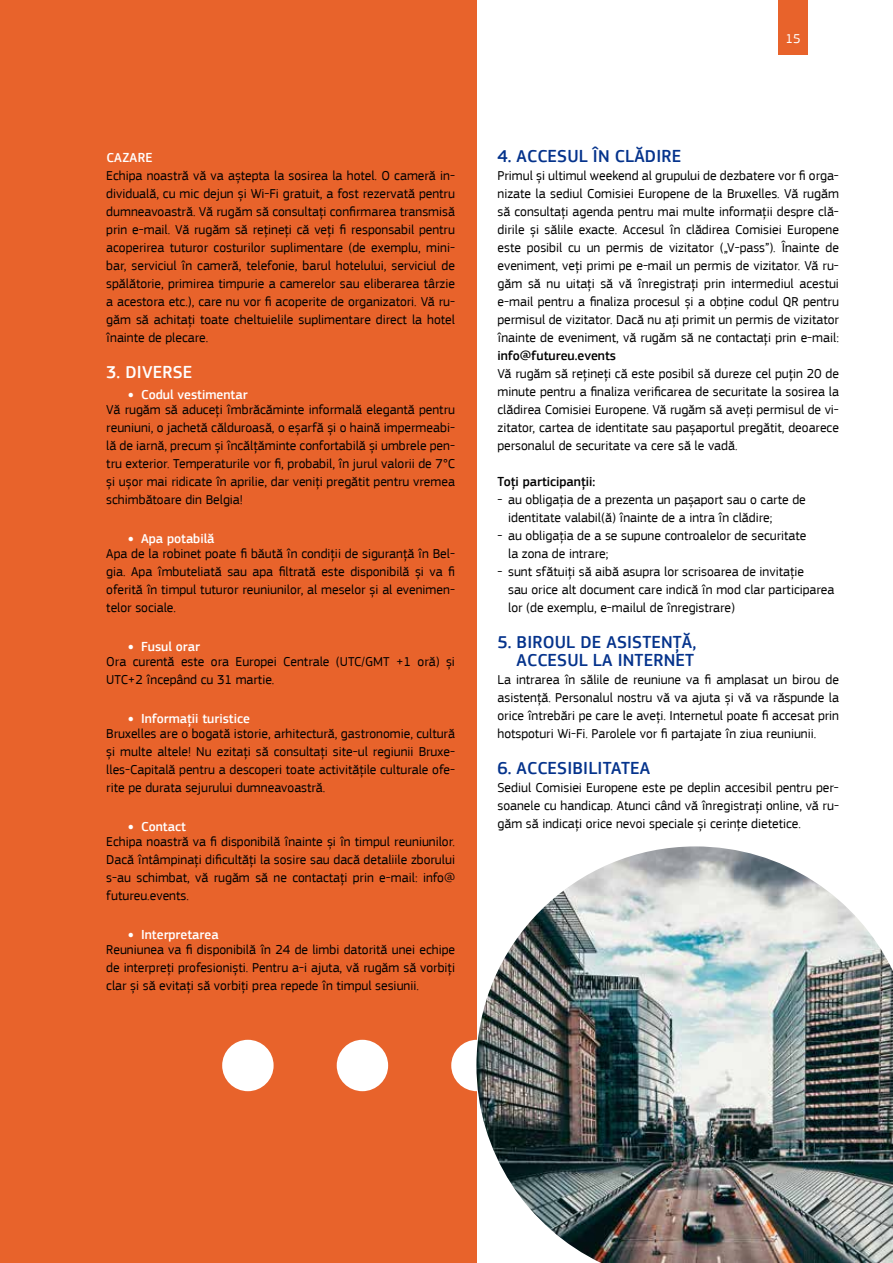
<style>
.page{position:relative;width:893px;height:1263px;background:#fff}
.page>*{position:absolute;margin:0;border:0;box-sizing:border-box;transform-origin:0 0}
.t1{font:500 18px "EC Square Sans Pro";letter-spacing:.01em;color:#05338c}
.t2{font:500 18px "EC Square Sans Pro";letter-spacing:.01em;color:#fff}
.t3{font:13.5px/18px "EC Square Sans Pro";color:#000}
.t4{font:500 13.5px "EC Square Sans Pro";color:#000}
.t5{font:500 13.5px "EC Square Sans Pro";letter-spacing:.02em;color:#fff}
.t6{font:13.5px "EC Square Sans Pro";color:#fff}
.s1{font-size:24px;color:#fff}
.s2{font-weight:500;color:#fff}
.s3{color:#fff}
</style>
<div class="page">
<div style="left:0;top:0;width:476px;height:1263px;background:#e8632b"></div>
<div style="left:778px;top:0;width:30px;height:54px;background:#e8632b"></div>
<div style="left:451px;top:1040px;width:52px;height:51px;background:#fff;border-radius:50%"></div>
<img style="left:476px;top:846px;width:417px;height:417px">
<div style="left:222px;top:1040px;width:52px;height:51px;background:#fff;border-radius:50%"></div>
<div style="left:337px;top:1040px;width:51px;height:51px;background:#fff;border-radius:50%"></div>
<p class="t5" style="left:106px;top:150px;width:48px">CAZARE</p>
<p class="t3" style="left:106px;top:167px;width:350px;text-align:justify">Echipa noastră vă va aștepta la sosirea la hotel. O cameră in&shy;dividuală, cu mic dejun și Wi-Fi gratuit, a fost rezervată pentru dumneavoastră. Vă rugăm să consultați confirmarea transmisă prin e-mail. Vă rugăm să rețineți că veți fi responsabil pentru acoperirea tuturor costurilor suplimentare (de exemplu, mini&shy;bar, serviciul în cameră, telefonie, barul hotelului, serviciul de spălătorie, primirea timpurie a camerelor sau eliberarea târzie a acestora etc.), care nu vor fi acoperite de organizatori. Vă ru&shy;găm să achitați toate cheltuielile suplimentare direct la hotel înainte de plecare.</p>
<h1 class="t2" style="left:106px;top:362px;width:88px">3. DIVERSE</h1>
<p class="t3" style="left:106px;top:387px;width:350px;line-height:15px;text-indent:21px"><span class="s1">•</span> <span class="s2">Codul vestimentar<br></span>Vă rugăm să aduceți îmbrăcăminte informală elegantă pentru</p>
<p class="t3" style="left:106px;top:419px;width:350px;text-align:justify">reuniuni, o jachetă călduroasă, o eșarfă și o haină impermeabi&shy;lă de iarnă, precum și încălțăminte confortabilă și umbrele pen&shy;tru exterior. Temperaturile vor fi, probabil, în jurul valorii de 7°C și ușor mai ridicate în aprilie, dar veniți pregătit pentru vremea schimbătoare din Belgia!</p>
<p class="t3" style="left:106px;top:531px;width:350px;line-height:15px;text-indent:21px"><span class="s1">•</span> <span class="s2">Apa potabilă<br></span>Apa de la robinet poate fi băută în condiții de siguranță în Bel-</p>
<p class="t3" style="left:106px;top:563px;width:350px;text-align:justify">gia. Apa îmbuteliată sau apa filtrată este disponibilă și va fi oferită în timpul tuturor reuniunilor, al meselor și al evenimen&shy;telor sociale.</p>
<p class="t3" style="left:106px;top:639px;width:350px;line-height:15px;text-indent:21px"><span class="s1">•</span> <span class="s2">Fusul orar<br></span>Ora curentă este ora Europei Centrale (UTC/GMT +1 oră) și</p>
<p class="t3" style="left:106px;top:671px;width:170px">UTC+2 începând cu 31 martie.</p>
<p class="t3" style="left:106px;top:711px;width:350px;line-height:15px;text-indent:21px"><span class="s1">•</span> <span class="s2">Informații turistice<br></span>Bruxelles are o bogată istorie, arhitectură, gastronomie, cultură</p>
<p class="t3" style="left:106px;top:743px;width:350px;text-align:justify">și multe altele! Nu ezitați să consultați site-ul regiunii Bruxe&shy;lles-Capitală pentru a descoperi toate activitățile culturale ofe&shy;rite pe durata sejurului dumneavoastră.</p>
<p class="t3" style="left:106px;top:819px;width:350px;line-height:15px;text-indent:21px"><span class="s1">•</span> <span class="s2">Contact<br></span>Echipa noastră va fi disponibilă înainte și în timpul reuniunilor.</p>
<p class="t3" style="left:106px;top:851px;width:350px;text-align:justify">Dacă întâmpinați dificultăți la sosire sau dacă detaliile zborului s-au schimbat, vă rugăm să ne contactați prin e-mail: info@ futureu.events.</p>
<p class="t3" style="left:106px;top:927px;width:350px;line-height:15px;text-indent:21px"><span class="s1">•</span> <span class="s2">Interpretarea<br></span>Reuniunea va fi disponibilă în 24 de limbi datorită unei echipe</p>
<p class="t3" style="left:106px;top:959px;width:350px">de interpreți profesioniști. Pentru a-i ajuta, vă rugăm să vorbiți clar și să evitați să vorbiți prea repede în timpul sesiunii.</p>
<p class="t6" style="left:785px;top:30px;width:17px">15</p>
<h1 class="t1" style="left:497px;top:146px;width:185px">4. ACCESUL ÎN CLĂDIRE</h1>
<p class="t3" style="left:497px;top:167px;width:343px;text-align:justify">Primul și ultimul weekend al grupului de dezbatere vor fi orga&shy;nizate la sediul Comisiei Europene de la Bruxelles. Vă rugăm să consultați agenda pentru mai multe informații despre clă&shy;dirile și sălile exacte. Accesul în clădirea Comisiei Europene este posibil cu un permis de vizitator („V-pass”). Înainte de eveniment, veți primi pe e-mail un permis de vizitator. Vă ru&shy;găm să nu uitați să vă înregistrați prin intermediul acestui e-mail pentru a finaliza procesul și a obține codul QR pentru permisul de vizitator. Dacă nu ați primit un permis de vizitator înainte de eveniment, vă rugăm să ne contactați prin e-mail:</p>
<p class="t4" style="left:497px;top:348px;width:120px">info@futureu.events</p>
<p class="t3" style="left:497px;top:365px;width:343px;text-align:justify">Vă rugăm să rețineți că este posibil să dureze cel puțin 20 de minute pentru a finaliza verificarea de securitate la sosirea la clădirea Comisiei Europene. Vă rugăm să aveți permisul de vi&shy;zitator, cartea de identitate sau pașaportul pregătit, deoarece personalul de securitate va cere să le vadă.</p>
<p class="t4" style="left:497px;top:474px;width:99px">Toți participanții:</p>
<p class="t3" style="left:508px;top:491px;width:299px;text-indent:-11px">- au obligația de a prezenta un pașaport sau o carte de identitate valabil(ă) înainte de a intra în clădire;</p>
<p class="t3" style="left:508px;top:527px;width:300px;text-indent:-11px">- au obligația de a se supune controalelor de securitate la zona de intrare;</p>
<p class="t3" style="left:508px;top:563px;width:328px;text-indent:-11px">- sunt sfătuiți să aibă asupra lor scrisoarea de invitație<br>sau orice alt document care indică în mod clar participarea lor (de exemplu, e-mailul de înregistrare)</p>
<h1 class="t1" style="left:497px;top:632px;width:200px">5. BIROUL DE ASISTENȚĂ,</h1>
<h1 class="t1" style="left:497px;top:650px;width:198px"><span class="s3">5.</span> ACCESUL LA INTERNET</h1>
<p class="t3" style="left:497px;top:671px;width:343px;text-align:justify">La intrarea în sălile de reuniune va fi amplasat un birou de asistență. Personalul nostru vă va ajuta și vă va răspunde la orice întrebări pe care le aveți. Internetul poate fi accesat prin hotspoturi Wi-Fi. Parolele vor fi partajate în ziua reuniunii.</p>
<h1 class="t1" style="left:497px;top:758px;width:154px">6. ACCESIBILITATEA</h1>
<p class="t3" style="left:497px;top:779px;width:343px;text-align:justify">Sediul Comisiei Europene este pe deplin accesibil pentru per&shy;soanele cu handicap. Atunci când vă înregistrați online, vă ru&shy;găm să indicați orice nevoi speciale și cerințe dietetice.</p>
</div>
